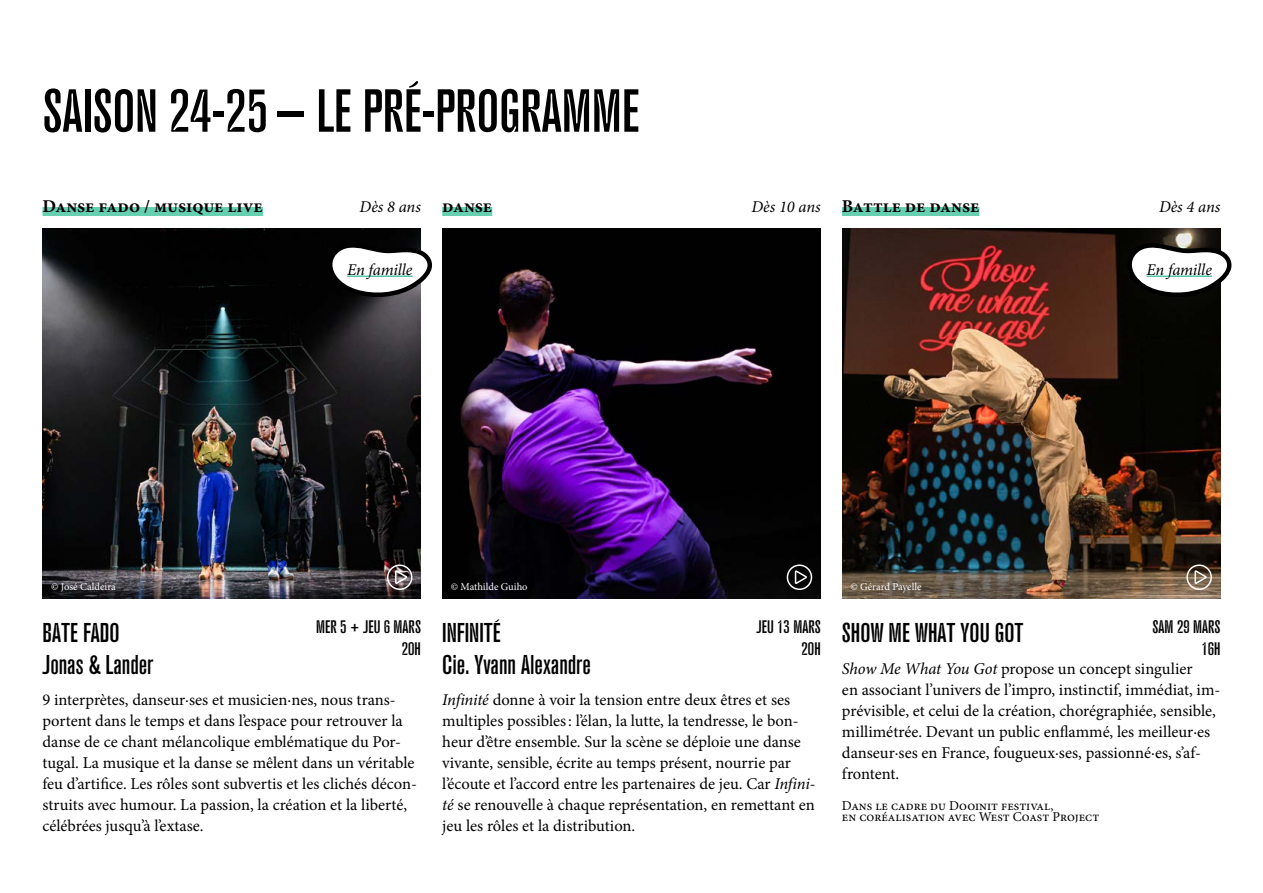
<style>
.page{position:relative;width:1263px;height:893px;background:#fff}
.page>*{position:absolute;margin:0;border:0;box-sizing:border-box;transform-origin:0 0}
.t1{font:60.15px "Triangle A2";color:#000}
.t2{font:27px/31.5px "Triangle A2";color:#000}
.t3{font:700 18px "Minion Pro";color:#000}
.t4{font:18px/21.6px "Triangle A2";color:#000;text-align:right}
.t5{font:16.5px/21px "Minion Pro";letter-spacing:-.005em;color:#000}
.t6{font:italic 16.5px "Minion Pro";letter-spacing:-.01em;color:#000}
.t7{font:13.5px/10.5px "Minion Pro";color:#000}
.t8{font:10.5px "Minion Pro";letter-spacing:-.015em;color:#fff}
.s1{font-weight:700;font-style:normal;font-size:18px}
.s2{font-weight:400;font-style:italic;font-size:16.5px}
.s3{font-style:italic}
</style>
<div class="page">
<img style="left:43px;top:229px;width:378px;height:369px">
<img style="left:442px;top:229px;width:379px;height:369px">
<img style="left:842px;top:229px;width:378px;height:369px">
<div style="left:43px;top:207px;width:220px;height:9px;background:#66cfb0"></div>
<div style="left:442px;top:207px;width:50px;height:9px;background:#66cfb0"></div>
<div style="left:842px;top:207px;width:137px;height:9px;background:#66cfb0"></div>
<svg style="left:1125px;top:243px;width:107px;height:57px"></svg>
<hr style="left:1146px;top:276px;width:66px;height:1px;background:#00af7c">
<svg style="left:330px;top:243px;width:102px;height:57px"></svg>
<hr style="left:347px;top:276px;width:65px;height:1px;background:#00af7c">
<svg style="left:387px;top:564px;width:25px;height:26px"></svg>
<svg style="left:787px;top:564px;width:25px;height:26px"></svg>
<svg style="left:1186px;top:564px;width:26px;height:26px"></svg>
<h1 class="t1" style="left:43px;top:77px;width:598px">SAISON 24-25 — LE PRÉ-PROGRAMME</h1>
<p class="t3" style="left:43px;top:193px;width:222px">Danse fado / musique live</p>
<p class="t6" style="left:360px;top:195px;width:134px">Dès 8 ans <span class="s1">danse</span></p>
<p class="t3" style="left:751px;top:193px;width:229px"><span class="s2">Dès 10 ans</span> Battle de danse</p>
<p class="t6" style="left:1159px;top:195px;width:63px">Dès 4 ans</p>
<p class="t6" style="left:347px;top:258px;width:67px">En famille</p>
<p class="t6" style="left:1146px;top:258px;width:67px">En famille</p>
<p class="t8" style="left:51px;top:580px;width:66px">© José Caldeira</p>
<p class="t8" style="left:451px;top:580px;width:78px">© Mathilde Guiho</p>
<p class="t8" style="left:850px;top:580px;width:72px">© Gérard Payelle</p>
<h2 class="t2" style="left:442px;top:617px;width:150px">INFINITÉ<br>Cie. Yvann Alexandre</h2>
<p class="t5" style="left:442px;top:689px;width:375px"><span class="s3">Infinité</span> donne à voir la tension entre deux êtres et ses multiples possibles: l’élan, la lutte, la tendresse, le bon&shy;heur d’être ensemble. Sur la scène se déploie une danse vivante, sensible, écrite au temps présent, nourrie par l’écoute et l’accord entre les partenaires de jeu. Car <span class="s3">Infini&shy;té</span> se renouvelle à chaque représentation, en remettant en jeu les rôles et la distribution.</p>
<p class="t4" style="left:316px;top:616px;width:106px">MER 5 + JEU 6 MARS<br>20H</p>
<p class="t4" style="left:757px;top:616px;width:66px">JEU 13 MARS<br>20H</p>
<p class="t4" style="left:1153px;top:616px;width:69px">SAM 29 MARS<br>16H</p>
<h2 class="t2" style="left:842px;top:617px;width:183px">SHOW ME WHAT YOU GOT</h2>
<p class="t5" style="left:842px;top:658px;width:380px"><span class="s3">Show Me What You Got</span> propose un concept singulier<br>en associant l’univers de l’impro, instinctif, immédiat, im&shy;prévisible, et celui de la création, chorégraphiée, sensible, millimétrée. Devant un public enflammé, les meilleur·es danseur·ses en France, fougueux·ses, passionné·es, s’af&shy;frontent.</p>
<p class="t7" style="left:842px;top:801px;width:259px">Dans le cadre du Dooinit festival,<br>en coréalisation avec West Coast Project</p>
<h2 class="t2" style="left:43px;top:617px;width:112px">BATE FADO<br>Jonas &amp; Lander</h2>
<p class="t5" style="left:43px;top:689px;width:376px">9 interprètes, danseur·ses et musicien·nes, nous trans&shy;portent dans le temps et dans l’espace pour retrouver la danse de ce chant mélancolique emblématique du Por&shy;tugal. La musique et la danse se mêlent dans un véritable feu d’artifice. Les rôles sont subvertis et les clichés décon&shy;struits avec humour. La passion, la création et la liberté, célébrées jusqu’à l’extase.</p>
</div>
